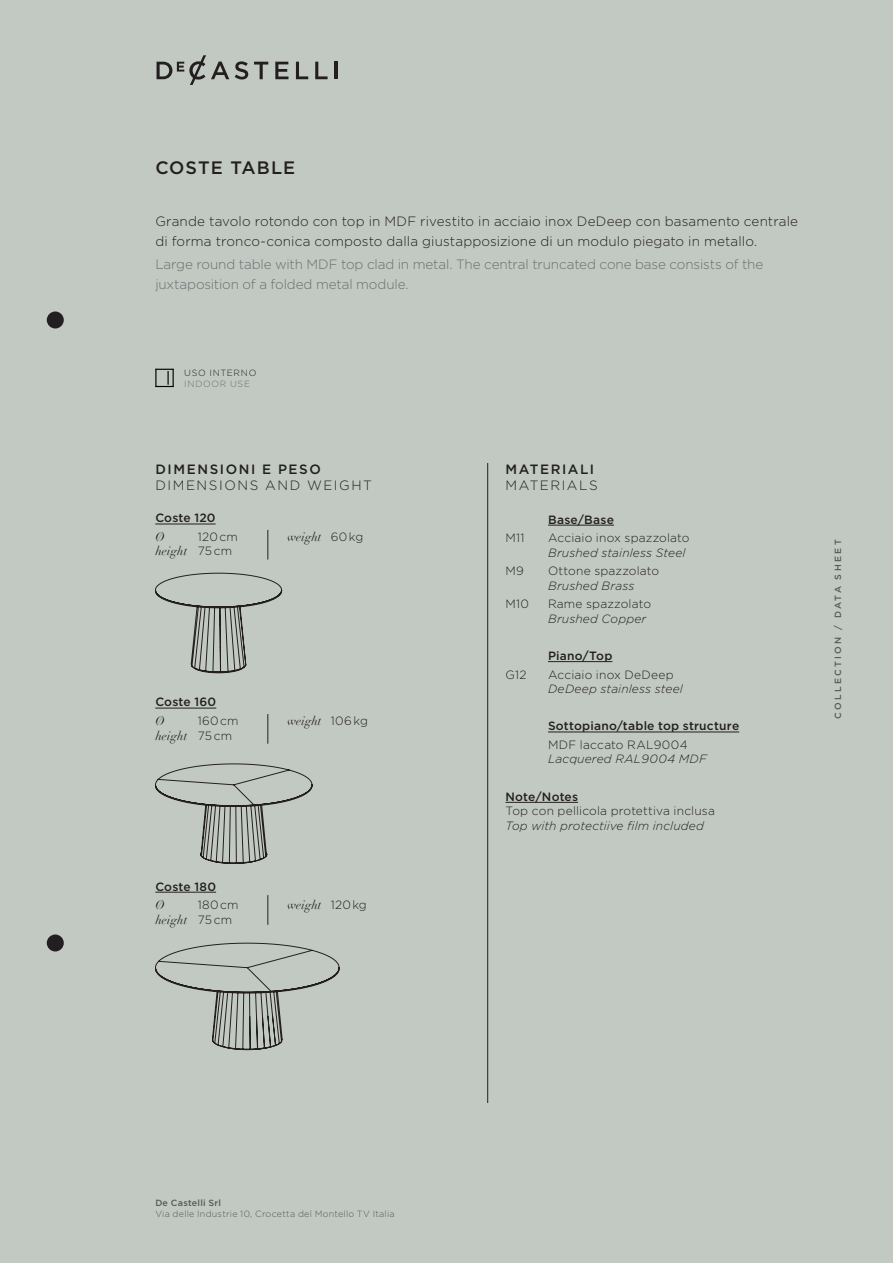
<style>
.page{position:relative;width:893px;height:1263px;background:#c2c9c3}
.page>*{position:absolute;margin:0;border:0;box-sizing:border-box;transform-origin:0 0}
.t1{font:500 18px "Gotham";letter-spacing:.055em;color:#231f20}
.t2{font:300 13.5px/19.5px "Gotham";letter-spacing:.01em;color:#231f20}
.t3{font:300 13.5px/19.5px "Gotham";letter-spacing:-.01em;color:#6c6d70}
.t4{font:300 13.5px/16.2px "Gotham";letter-spacing:.12em;color:#231f20}
.t5{font:500 13.5px/16.2px "Gotham";letter-spacing:.11em;color:#231f20}
.t6{font:300 12px/14.4px "Gotham";letter-spacing:.015em;color:#231f20}
.t7{font:italic 300 12px/14.4px "Gotham";letter-spacing:.015em;color:#231f20}
.t8{font:500 12px "Gotham";letter-spacing:.02em;color:#231f20}
.t9{font:italic 12px "Didot";letter-spacing:.01em;color:#231f20}
.t10{font:300 9px "Gotham";letter-spacing:.025em;color:#57585a}
.t11{font:500 9px "Gotham";letter-spacing:.25em;color:#57585a}
.t12{font:300 9px/10.8px "Gotham";letter-spacing:.08em;color:#231f20}
.t13{font:500 9px "Gotham";letter-spacing:.025em;color:#57585a}
.s1{color:#6c6d70}
.s2{font-weight:500}
.s3{font-family:"Gotham";font-weight:300;font-style:normal}
.s4{font-weight:300}
.s5{font-style:italic}
.s6{font-style:normal}
</style>
<div class="page">
<svg style="left:235px;top:61px;width:13px;height:18px"></svg>
<svg style="left:254px;top:62px;width:14px;height:17px"></svg>
<svg style="left:275px;top:62px;width:13px;height:17px"></svg>
<svg style="left:296px;top:62px;width:12px;height:17px"></svg>
<svg style="left:315px;top:62px;width:13px;height:17px"></svg>
<hr style="left:335px;top:62px;width:3px;height:17px;background:#231f20">
<svg style="left:157px;top:55px;width:72px;height:30px"></svg>
<hr style="left:487px;top:463px;width:1px;height:640px;background:#231f20">
<div style="left:47px;top:311px;width:17px;height:17px;background:#231f20;border-radius:50%"></div>
<div style="left:47px;top:934px;width:17px;height:17px;background:#231f20;border-radius:50%"></div>
<hr style="left:548px;top:525px;width:66px;height:1px;background:#231f20">
<hr style="left:548px;top:661px;width:64px;height:1px;background:#231f20">
<hr style="left:548px;top:732px;width:191px;height:1px;background:#231f20">
<hr style="left:505px;top:802px;width:73px;height:1px;background:#231f20">
<hr style="left:155px;top:524px;width:61px;height:1px;background:#231f20">
<hr style="left:155px;top:708px;width:61px;height:1px;background:#231f20">
<hr style="left:155px;top:892px;width:61px;height:1px;background:#231f20">
<svg style="left:155px;top:369px;width:19px;height:18px"></svg>
<svg style="left:155px;top:573px;width:127px;height:100px"></svg>
<svg style="left:155px;top:763px;width:157px;height:101px"></svg>
<svg style="left:155px;top:943px;width:184px;height:107px"></svg>
<svg style="left:268px;top:530px;width:1px;height:29px"></svg>
<hr style="left:268px;top:714px;width:1px;height:30px;background:#231f20">
<hr style="left:268px;top:895px;width:1px;height:30px;background:#231f20">
<p class="t1" style="left:155px;top:156px;width:142px">COSTE TABLE</p>
<p class="t2" style="left:155px;top:211px;width:644px">Grande tavolo rotondo con top in MDF rivestito in acciaio inox DeDeep con basamento centrale di forma tronco-conica composto dalla giustapposizione di un modulo piegato in metallo.</p>
<p class="t3" style="left:155px;top:255px;width:609px">Large round table with MDF top clad in metal. The central truncated cone base consists of the juxtaposition of a folded metal module.</p>
<p class="t12" style="left:184px;top:368px;width:74px">USO INTERNO<br><span class="s1">INDOOR USE</span></p>
<p class="t4" style="left:155px;top:461px;width:218px"><span class="s2">DIMENSIONI E PESO<br></span>DIMENSIONS AND WEIGHT</p>
<p class="t8" style="left:155px;top:510px;width:62px">Coste 120</p>
<p class="t9" style="left:155px;top:529px;width:11px">Ø</p>
<p class="t6" style="left:198px;top:529px;width:41px">120cm</p>
<p class="t9" style="left:287px;top:529px;width:78px">weight <span class="s3">60kg</span></p>
<p class="t9" style="left:155px;top:544px;width:78px">height <span class="s3">75cm</span></p>
<p class="t8" style="left:155px;top:694px;width:62px">Coste 160</p>
<p class="t9" style="left:155px;top:714px;width:11px">Ø</p>
<p class="t6" style="left:198px;top:713px;width:42px">160cm</p>
<p class="t9" style="left:287px;top:714px;width:82px">weight <span class="s3">106kg</span></p>
<p class="t9" style="left:155px;top:728px;width:78px">height <span class="s3">75cm</span></p>
<p class="t8" style="left:155px;top:878px;width:62px">Coste 180</p>
<p class="t9" style="left:155px;top:898px;width:11px">Ø</p>
<p class="t6" style="left:198px;top:898px;width:42px">180cm</p>
<p class="t9" style="left:287px;top:898px;width:81px">weight <span class="s3">120kg</span></p>
<p class="t9" style="left:155px;top:912px;width:78px">height <span class="s3">75cm</span></p>
<p class="t5" style="left:505px;top:461px;width:94px">MATERIALI<br><span class="s4">MATERIALS</span></p>
<p class="t8" style="left:548px;top:511px;width:67px">Base/Base</p>
<p class="t6" style="left:505px;top:531px;width:21px">M11</p>
<p class="t6" style="left:548px;top:531px;width:143px">Acciaio inox spazzolato<br><span class="s5">Brushed stainless Steel</span></p>
<p class="t6" style="left:505px;top:564px;width:20px">M9</p>
<p class="t6" style="left:548px;top:564px;width:113px">Ottone spazzolato<br><span class="s5">Brushed Brass</span></p>
<p class="t6" style="left:505px;top:597px;width:25px">M10</p>
<p class="t6" style="left:548px;top:597px;width:104px">Rame spazzolato<br><span class="s5">Brushed Copper</span></p>
<p class="t8" style="left:548px;top:648px;width:66px">Piano/Top</p>
<p class="t6" style="left:505px;top:667px;width:22px">G12</p>
<p class="t7" style="left:548px;top:667px;width:136px"><span class="s6">Acciaio inox DeDeep<br></span>DeDeep stainless steel</p>
<p class="t8" style="left:548px;top:718px;width:193px">Sottopiano/table top structure</p>
<p class="t7" style="left:548px;top:737px;width:161px"><span class="s6">MDF laccato RAL9004<br></span>Lacquered RAL9004 MDF</p>
<p class="t6" style="left:505px;top:789px;width:211px"><span class="s2">Note/Notes<br></span>Top con pellicola protettiva inclusa<br><span class="s5">Top with protectiive film included</span></p>
<p class="t11" style="left:832px;top:719px;width:181px;rotate:-90deg">COLLECTION / DATA SHEET</p>
<p class="t13" style="left:155px;top:1197px;width:67px">De Castelli Srl</p>
<p class="t10" style="left:155px;top:1209px;width:241px">Via delle Industrie 10, Crocetta del Montello TV Italia</p>
</div>
